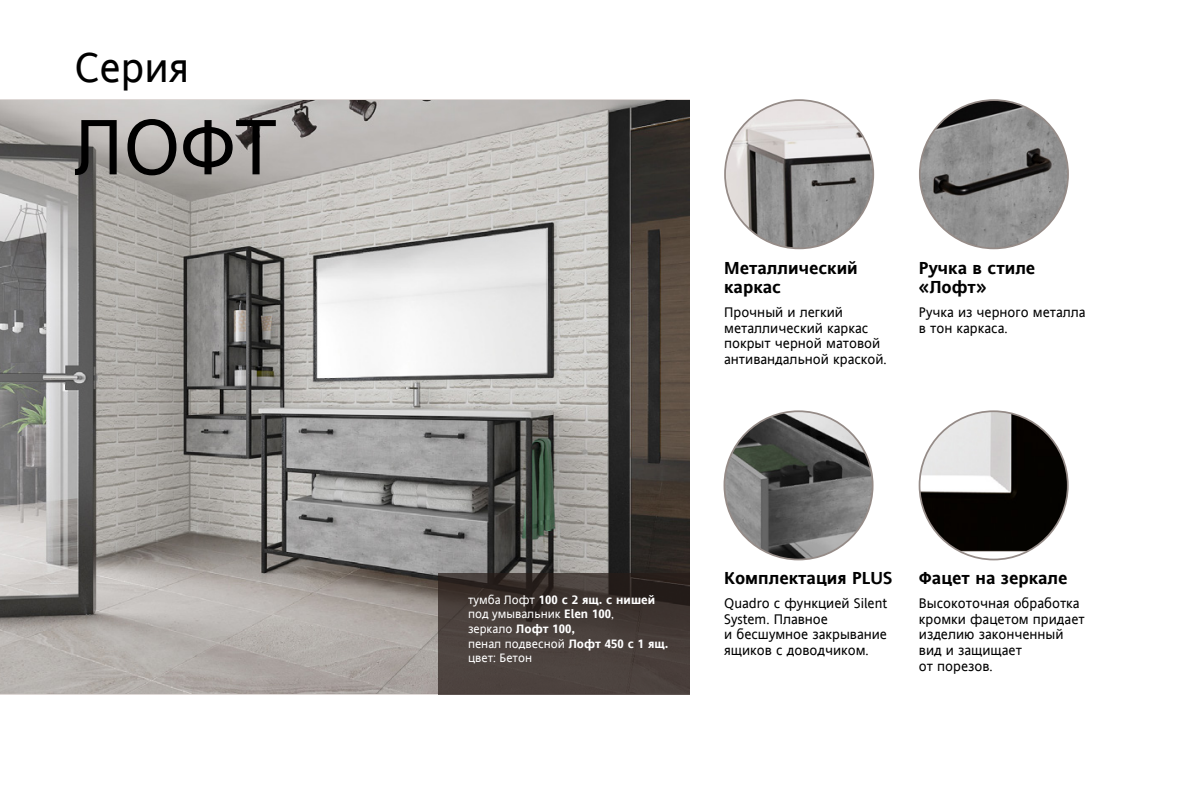
<style>
.page{position:relative;width:1191px;height:794px;background:#fff}
.page>*{position:absolute;margin:0;border:0;box-sizing:border-box;transform-origin:0 0}
.t1{font:78.75px "Andale Sans WGL";color:#000}
.t2{font:42px "Andale Sans WGL";color:#000}
.t3{font:700 17.5px/19.2px "And Sans WGL";color:#000}
.t4{font:14px/15.8px "Andale Sans WGL";color:#000}
.t5{font:12.25px/14.7px "Andale Sans WGL";color:#fff}
.t6{font:700 12.25px "And Sans WGL";color:#fff}
.s1{font-family:"Andale Sans WGL";font-weight:400}
.s2{font-family:"And Sans WGL";font-weight:700}
</style>
<div class="page">
<img style="left:0;top:100px;width:689px;height:594px">
<svg style="left:438px;top:573px;width:251px;height:121px;background:#433a36"></svg>
<img style="left:919px;top:100px;width:149px;height:148px;border-radius:74px">
<img style="left:725px;top:100px;width:148px;height:148px;border-radius:74px">
<img style="left:919px;top:411px;width:148px;height:148px;border-radius:74px">
<img style="left:724px;top:411px;width:148px;height:148px;border-radius:74px">
<h2 class="t2" style="left:74px;top:38px;width:116px">Серия</h2>
<h1 class="t1" style="left:74px;top:92px;width:204px">ЛОФТ</h1>
<p class="t3" style="left:724px;top:258px;width:135px">Металлический каркас</p>
<p class="t4" style="left:724px;top:304px;width:164px">Прочный и легкий металлический каркас покрыт черной матовой антивандальной краской.</p>
<p class="t3" style="left:919px;top:258px;width:118px">Ручка в стиле «Лофт»</p>
<p class="t4" style="left:919px;top:304px;width:168px">Ручка из черного металла в тон каркаса.</p>
<p class="t6" style="left:468px;top:591px;width:189px"><span class="s1">тумба Лофт</span> 100 с 2 ящ. с нишей</p>
<p class="t5" style="left:468px;top:606px;width:147px">под умывальник <span class="s2">Elen 100</span>,</p>
<p class="t6" style="left:468px;top:620px;width:109px"><span class="s1">зеркало</span> Лофт 100,</p>
<p class="t5" style="left:468px;top:636px;width:202px">пенал подвесной <span class="s2">Лофт 450 с 1 ящ. </span>цвет: Бетон</p>
<p class="t3" style="left:724px;top:568px;width:170px">Комплектация PLUS</p>
<p class="t4" style="left:724px;top:595px;width:164px">Quadro с функцией Silent<br>System. Плавное<br>и бесшумное закрывание ящиков с доводчиком.</p>
<p class="t3" style="left:919px;top:568px;width:150px">Фацет на зеркале</p>
<p class="t4" style="left:919px;top:595px;width:167px">Высокоточная обработка кромки фацетом придает изделию законченный вид и защищает<br>от порезов.</p>
</div>
